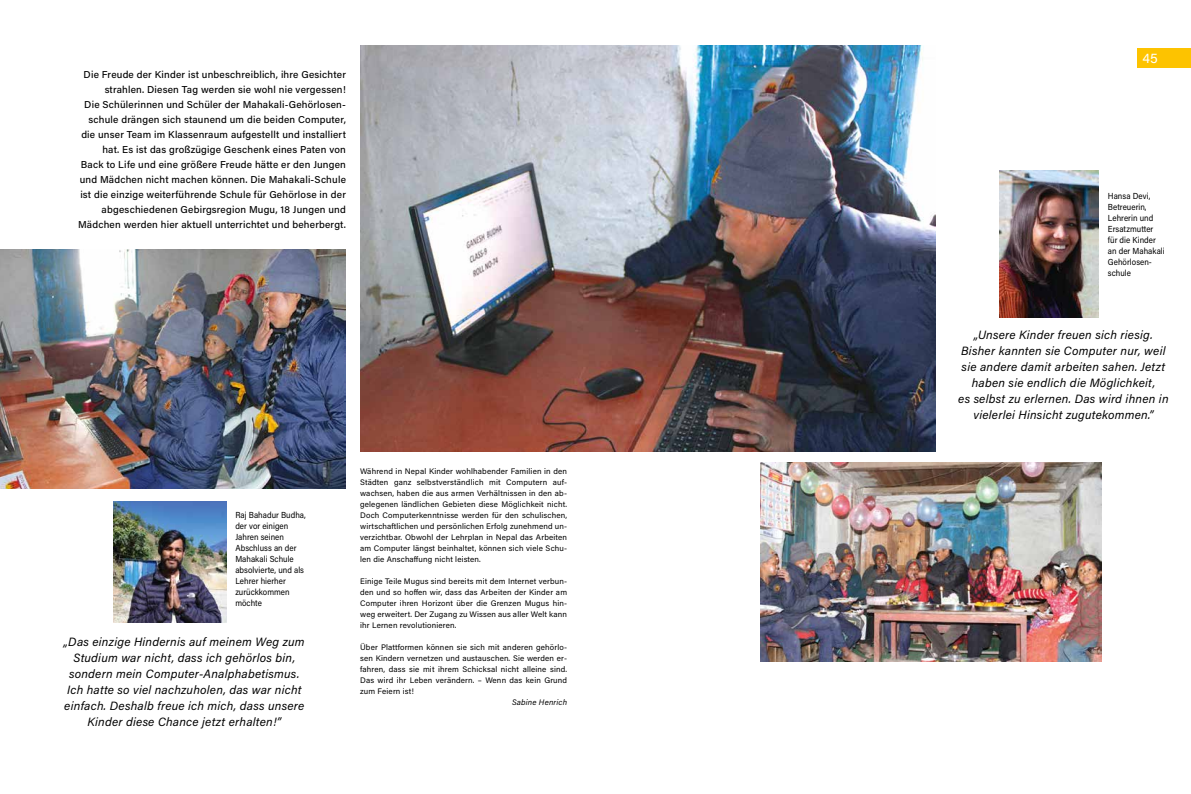
<style>
.page{position:relative;width:1191px;height:794px;background:#fff}
.page>*{position:absolute;margin:0;border:0;box-sizing:border-box;transform-origin:0 0}
.t1{font:14px "Acumin Pro";color:#fff}
.t2{font:italic 12px/16px "Acumin Pro";letter-spacing:.02em;color:#000;text-align:center}
.t3{font:500 10px/15px "Acumin Pro";letter-spacing:.02em;color:#000;text-align:right}
.t4{font:8.7px/11px "Acumin Pro";letter-spacing:.005em;color:#000;scale:.92 1}
.t5{font:8px/11px "Acumin Pro";letter-spacing:.02em;color:#000;text-align:justify}
.t6{font:italic 8px "Acumin Pro";letter-spacing:.02em;color:#000}
</style>
<div class="page">
<div style="left:1137px;top:48px;width:54px;height:20px;background:#fdc300"></div>
<img style="left:360px;top:45px;width:575px;height:406px">
<img style="left:0;top:249px;width:346px;height:239px">
<img style="left:761px;top:463px;width:340px;height:198px">
<img style="left:999px;top:171px;width:99px;height:147px">
<img style="left:113px;top:501px;width:114px;height:121px">
<p class="t3" style="left:78px;top:67px;width:269px">Die Freude der Kinder ist unbeschreiblich, ihre Gesichter strahlen. Diesen Tag werden sie wohl nie vergessen!<br>Die Schülerinnen und Schüler der Mahakali-Gehörlosen&shy;schule drängen sich staunend um die beiden Computer, die unser Team im Klassenraum aufgestellt und installiert hat. Es ist das großzügige Geschenk eines Paten von Back to Life und eine größere Freude hätte er den Jungen und Mädchen nicht machen können. Die Mahakali-Schule ist die einzige weiterführende Schule für Gehörlose in der abgeschiedenen Gebirgsregion Mugu, 18 Jungen und Mädchen werden hier aktuell unterrichtet und beherbergt.</p>
<p class="t4" style="left:235px;top:509px;width:78px">Raj Bahadur Budha, der vor einigen<br>Jahren seinen<br>Abschluss an der<br>Mahakali Schule absolvierte, und als<br>Lehrer hierher zurückkommen möchte</p>
<p class="t2" style="left:64px;top:633px;width:242px">„Das einzige Hindernis auf meinem Weg zum Studium war nicht, dass ich gehörlos bin, sondern mein Computer-Analphabetismus.<br>Ich hatte so viel nachzuholen, das war nicht einfach. Deshalb freue ich mich, dass unsere Kinder diese Chance jetzt erhalten!”</p>
<p class="t5" style="left:360px;top:465px;width:208px">Während in Nepal Kinder wohlhabender Familien in den Städten ganz selbstverständlich mit Computern auf&shy;wachsen, haben die aus armen Verhältnissen in den ab&shy;gelegenen ländlichen Gebieten diese Möglichkeit nicht.<br>Doch Computerkenntnisse werden für den schulischen, wirtschaftlichen und persönlichen Erfolg zunehmend un&shy;verzichtbar. Obwohl der Lehrplan in Nepal das Arbeiten am Computer längst beinhaltet, können sich viele Schu&shy;len die Anschaffung nicht leisten.</p>
<p class="t5" style="left:360px;top:575px;width:208px">Einige Teile Mugus sind bereits mit dem Internet verbun&shy;den und so hoffen wir, dass das Arbeiten der Kinder am Computer ihren Horizont über die Grenzen Mugus hin&shy;weg erweitert. Der Zugang zu Wissen aus aller Welt kann ihr Lernen revolutionieren.</p>
<p class="t5" style="left:360px;top:641px;width:208px">Über Plattformen können sie sich mit anderen gehörlo&shy;sen Kindern vernetzen und austauschen. Sie werden er&shy;fahren, dass sie mit ihrem Schicksal nicht alleine sind.<br>Das wird ihr Leben verändern. – Wenn das kein Grund zum Feiern ist!</p>
<p class="t6" style="left:512px;top:696px;width:57px">Sabine Henrich</p>
<h1 class="t1" style="left:1142px;top:48px;width:17px">45</h1>
<p class="t4" style="left:1107px;top:190px;width:63px">Hansa Devi,<br>Betreuerin,<br>Lehrerin und<br>Ersatzmutter für die Kinder an der Mahakali<br>Gehörlosen&shy;schule</p>
<h2 class="t2" style="left:958px;top:327px;width:212px">„Unsere Kinder freuen sich riesig.<br>Bisher kannten sie Computer nur, weil sie andere damit arbeiten sahen. Jetzt haben sie endlich die Möglichkeit,<br>es selbst zu erlernen. Das wird ihnen in vielerlei Hinsicht zugutekommen.”</h2>
</div>
